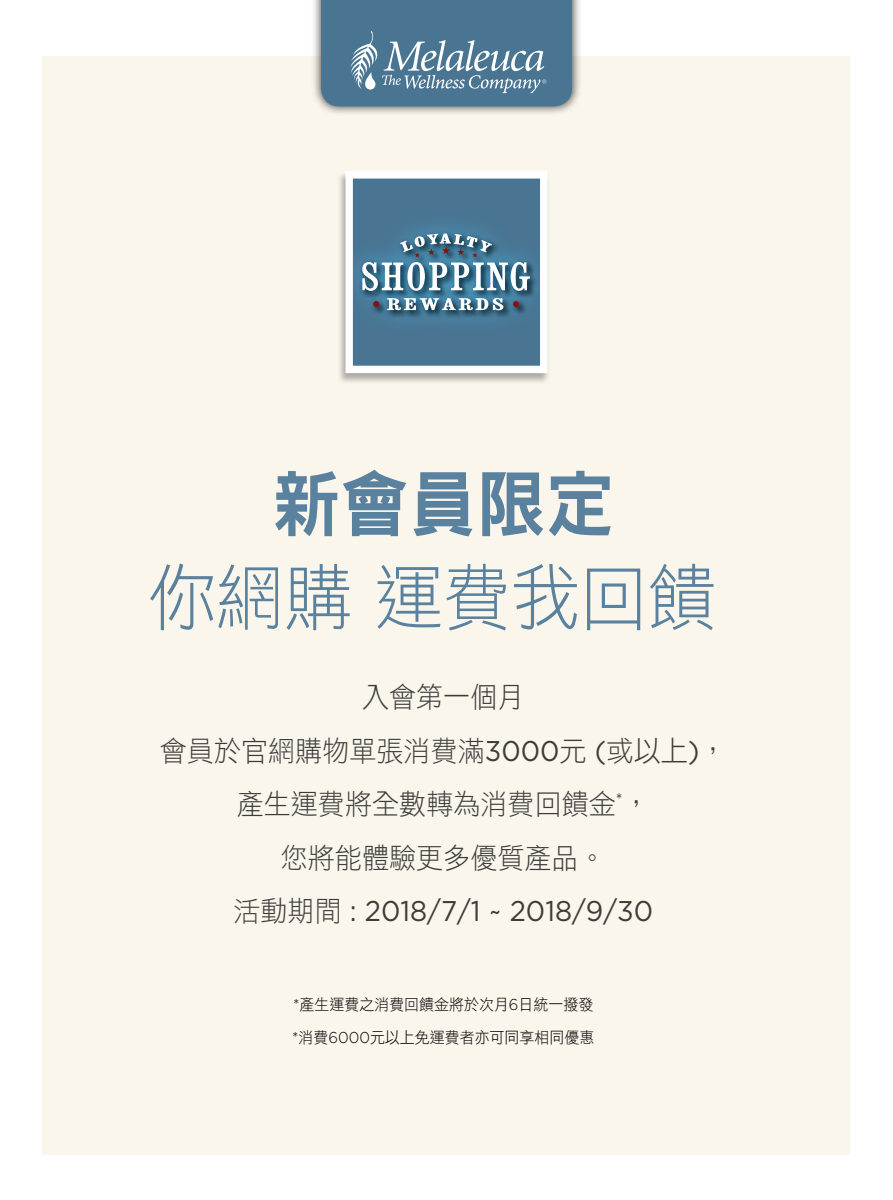
<style>
.page{position:relative;width:893px;height:1200px;background:#fff}
.page>*{position:absolute;margin:0;border:0;box-sizing:border-box;transform-origin:0 0}
.t1{font:72.15px "DF Hei Std W3";letter-spacing:-.005em;color:#5a819e;scale:.95 1}
.t2{font:72.15px "DF Hei Std W9";color:#5a819e;scale:.95 1}
.t3{font:28.5px/53.4px "DF Hei Std W3";color:#3c3c3b;text-align:center;scale:.95 1}
.t4{font:28.5px "Gotham";color:#3c3c3b;scale:.95 1}
.t5{font:15.75px/32.4px "DF Hei Std W3";color:#000;scale:.95 1}
.s1{font-family:"Gotham"}
.s2{font-family:"DF Hei Std W3"}
.s3{font-family:"Gotham";font-weight:300}
</style>
<div class="page">
<div style="left:43px;top:56px;width:807px;height:1098px;background:#faf6ec"></div>
<svg style="left:313px;top:0;width:267px;height:114px"></svg>
<svg style="left:339px;top:174px;width:209px;height:208px"></svg>
<div style="left:345px;top:171px;width:202px;height:202px;background:#497593;border:7px solid #fff"></div>
<svg style="left:342px;top:213px;width:206px;height:122px"></svg>
<svg style="left:363px;top:234px;width:176px;height:85px"></svg>
<svg style="left:362px;top:234px;width:168px;height:57px"></svg>
<svg style="left:373px;top:301px;width:6px;height:6px"></svg>
<svg style="left:513px;top:301px;width:6px;height:6px"></svg>
<svg style="left:387px;top:298px;width:116px;height:12px"></svg>
<svg style="left:321px;top:0;width:251px;height:106px;background:#59819c"></svg>
<h1 class="t2" style="left:272px;top:464px;width:362px">新會員限定</h1>
<h1 class="t1" style="left:148px;top:558px;width:600px">你網購 運費我回饋</h1>
<p class="t3" style="left:160px;top:670px;width:598px">入會第一個月<br>會員於官網購物單張消費滿<span class="s1">3000</span>元 <span class="s1">(</span>或以上<span class="s1">)</span>，產生運費將全數轉為消費回饋金<sup>*</sup>，<br>您將能體驗更多優質產品。</p>
<p class="t4" style="left:233px;top:893px;width:443px"><span class="s2">活動期間</span> : 2018/7/1 ~ 2018/9/30</p>
<p class="t5" style="left:292px;top:988px;width:319px"><span class="s3">*</span>產生運費之消費回饋金將於次月<span class="s3">6</span>日統一撥發<span class="s3">*</span>消費<span class="s3">6000</span>元以上免運費者亦可同享相同優惠</p>
</div>
